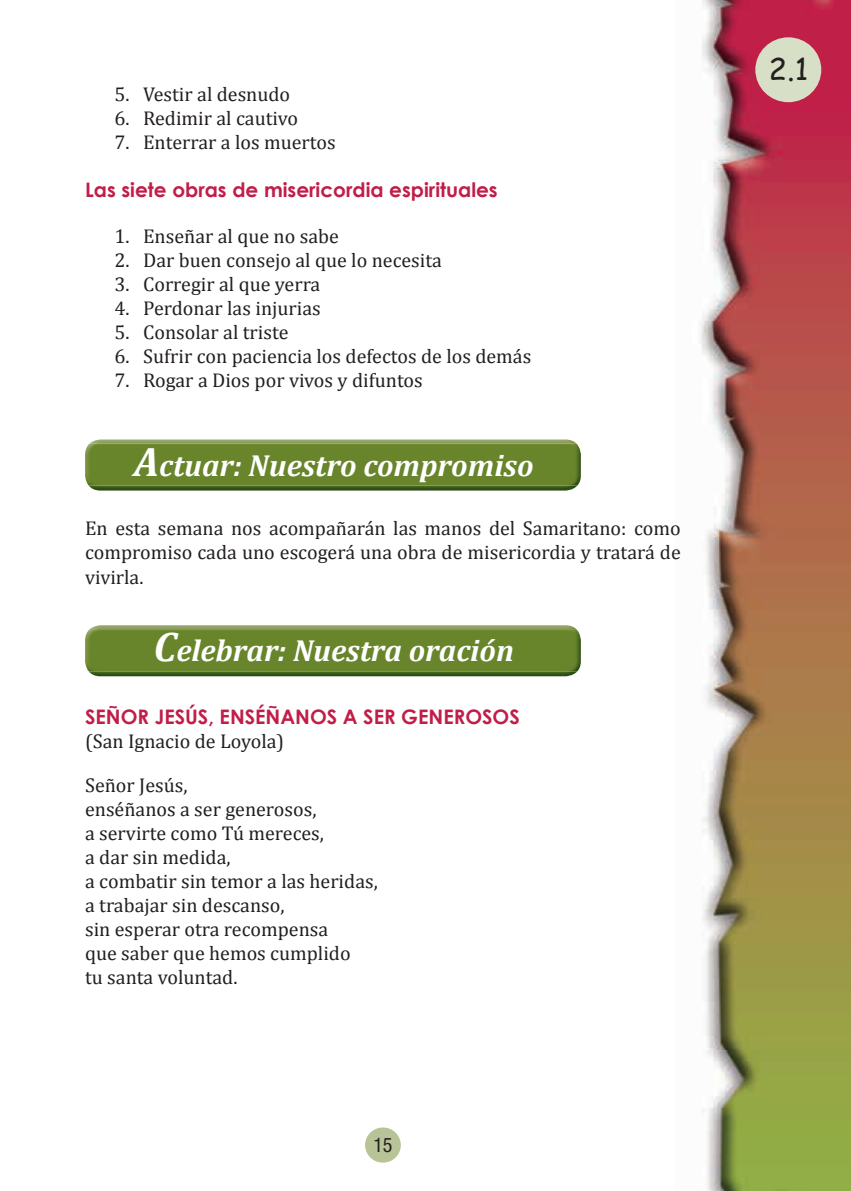
<style>
.page{position:relative;width:851px;height:1191px;background:#fff}
.page>*{position:absolute;margin:0;border:0;box-sizing:border-box;transform-origin:0 0}
.t1{font:italic 700 30.6px "Cambria";color:#fff}
.t2{font:30px "Comic Sans MS";color:#231f20}
.t3{font:20px/24px "Cambria";color:#231f20;text-align:justify}
.t4{font:700 20px "Century Gothic";color:#c01e48}
.t5{font:condensed 20px "Helvetica Neue LT Std";color:#231f20}
.s1{font-size:41.4px}
</style>
<div class="page">
<img style="left:700px;top:0;width:150px;height:1191px">
<div style="left:755px;top:37px;width:66px;height:65px;background:#d8dfc7;border-radius:50%"></div>
<div style="left:365px;top:1127px;width:36px;height:35px;background:#b8c398;border-radius:50%"></div>
<img style="left:90px;top:439px;width:486px;height:4px">
<img style="left:89px;top:485px;width:488px;height:5px">
<div style="left:85px;top:443px;width:495px;height:42px;background:#68852c"></div>
<img style="left:90px;top:625px;width:486px;height:4px">
<img style="left:89px;top:671px;width:488px;height:5px">
<div style="left:85px;top:629px;width:495px;height:42px;background:#68852c"></div>
<p class="t3" style="left:114px;top:82px;width:177px">5. Vestir al desnudo</p>
<p class="t3" style="left:114px;top:106px;width:185px">6. Redimir al cautivo</p>
<p class="t3" style="left:114px;top:130px;width:223px">7. Enterrar a los muertos</p>
<p class="t4" style="left:85px;top:177px;width:414px">Las siete obras de misericordia espirituales</p>
<p class="t3" style="left:114px;top:224px;width:226px">1. Enseñar al que no sabe</p>
<p class="t3" style="left:114px;top:248px;width:329px">2. Dar buen consejo al que lo necesita</p>
<p class="t3" style="left:114px;top:272px;width:207px">3. Corregir al que yerra</p>
<p class="t3" style="left:114px;top:296px;width:208px">4. Perdonar las injurias</p>
<p class="t3" style="left:114px;top:320px;width:175px">5. Consolar al triste</p>
<p class="t3" style="left:114px;top:344px;width:418px">6. Sufrir con paciencia los defectos de los demás</p>
<p class="t3" style="left:114px;top:368px;width:310px">7. Rogar a Dios por vivos y difuntos</p>
<h1 class="t1" style="left:134px;top:443px;width:401px"><span class="s1">A</span>ctuar: Nuestro compromiso</h1>
<p class="t3" style="left:85px;top:516px;width:597px">En esta semana nos acompañarán las manos del Samaritano: como compromiso cada uno escogerá una obra de misericordia y tratará de vivirla.</p>
<h1 class="t1" style="left:153px;top:629px;width:362px"><span class="s1">C</span>elebrar: Nuestra oración</h1>
<p class="t4" style="left:85px;top:703px;width:436px">SEÑOR JESÚS, ENSÉÑANOS A SER GENEROSOS</p>
<p class="t3" style="left:85px;top:728px;width:201px">(San Ignacio de Loyola)</p>
<p class="t3" style="left:85px;top:772px;width:294px;text-align:left">Señor Jesús,<br>enséñanos a ser generosos,<br>a servirte como Tú mereces,<br>a dar sin medida,<br>a combatir sin temor a las heridas, a trabajar sin descanso,<br>sin esperar otra recompensa<br>que saber que hemos cumplido<br>tu santa voluntad.</p>
<p class="t5" style="left:373px;top:1133px;width:21px">15</p>
<h2 class="t2" style="left:768px;top:47px;width:41px">2.1</h2>
</div>
